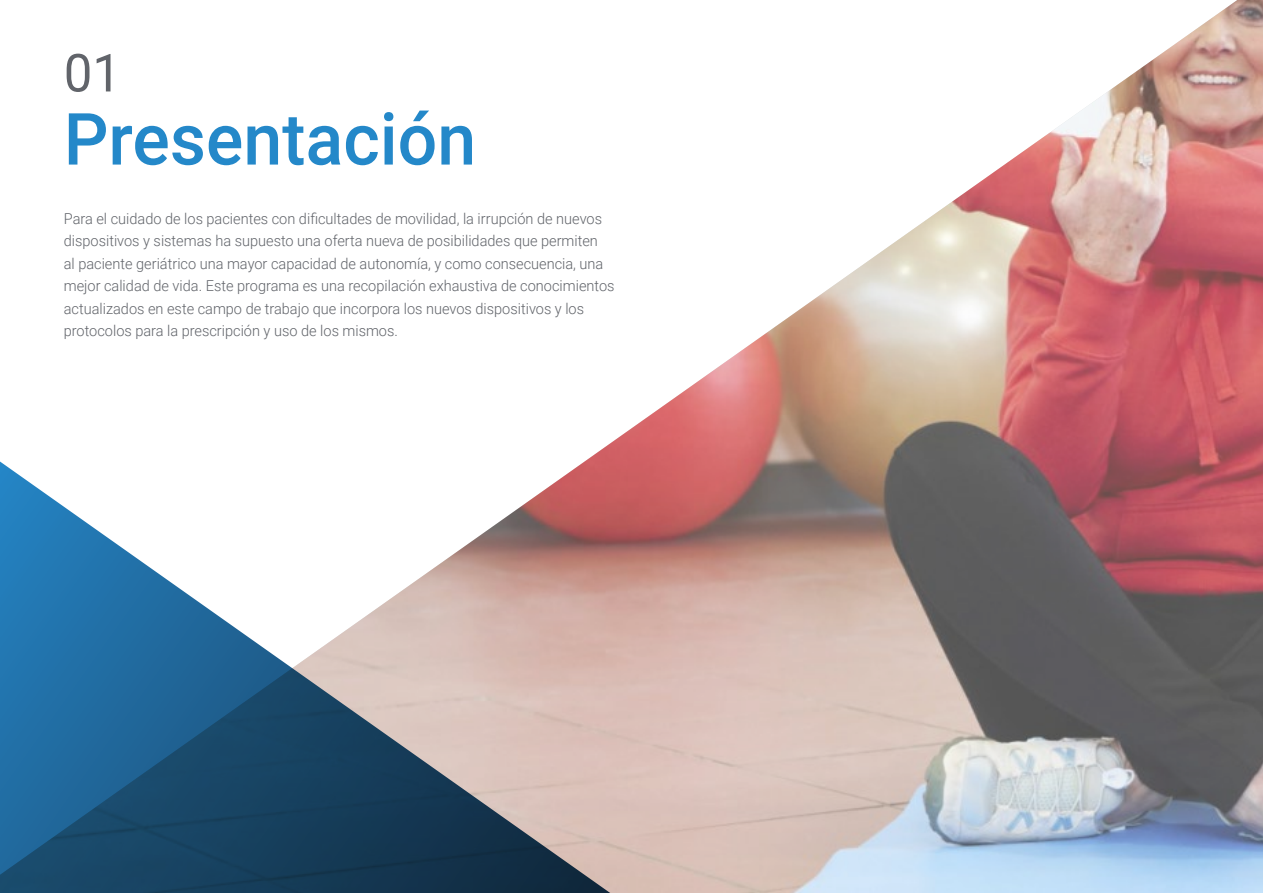
<style>
.page{position:relative;width:1263px;height:893px;background:#fff}
.page>*{position:absolute;margin:0;border:0;box-sizing:border-box;transform-origin:0 0}
.t1{font:500 72px "Roboto";color:#2488c9}
.t2{font:52.5px "Roboto";color:#61646a}
.t3{font:300 15px/22.5px "Roboto";color:#61646a}
</style>
<div class="page">
<img style="left:606px;top:0;width:657px;height:893px">
<svg style="left:0;top:446px;width:640px;height:447px"></svg>
<h2 class="t2" style="left:64px;top:36px;width:59px">01</h2>
<h1 class="t1" style="left:64px;top:89px;width:414px">Presentación</h1>
<p class="t3" style="left:64px;top:207px;width:552px">Para el cuidado de los pacientes con dificultades de movilidad, la irrupción de nuevos dispositivos y sistemas ha supuesto una oferta nueva de posibilidades que permiten<br>al paciente geriátrico una mayor capacidad de autonomía, y como consecuencia, una mejor calidad de vida. Este programa es una recopilación exhaustiva de conocimientos actualizados en este campo de trabajo que incorpora los nuevos dispositivos y los protocolos para la prescripción y uso de los mismos.</p>
</div>
